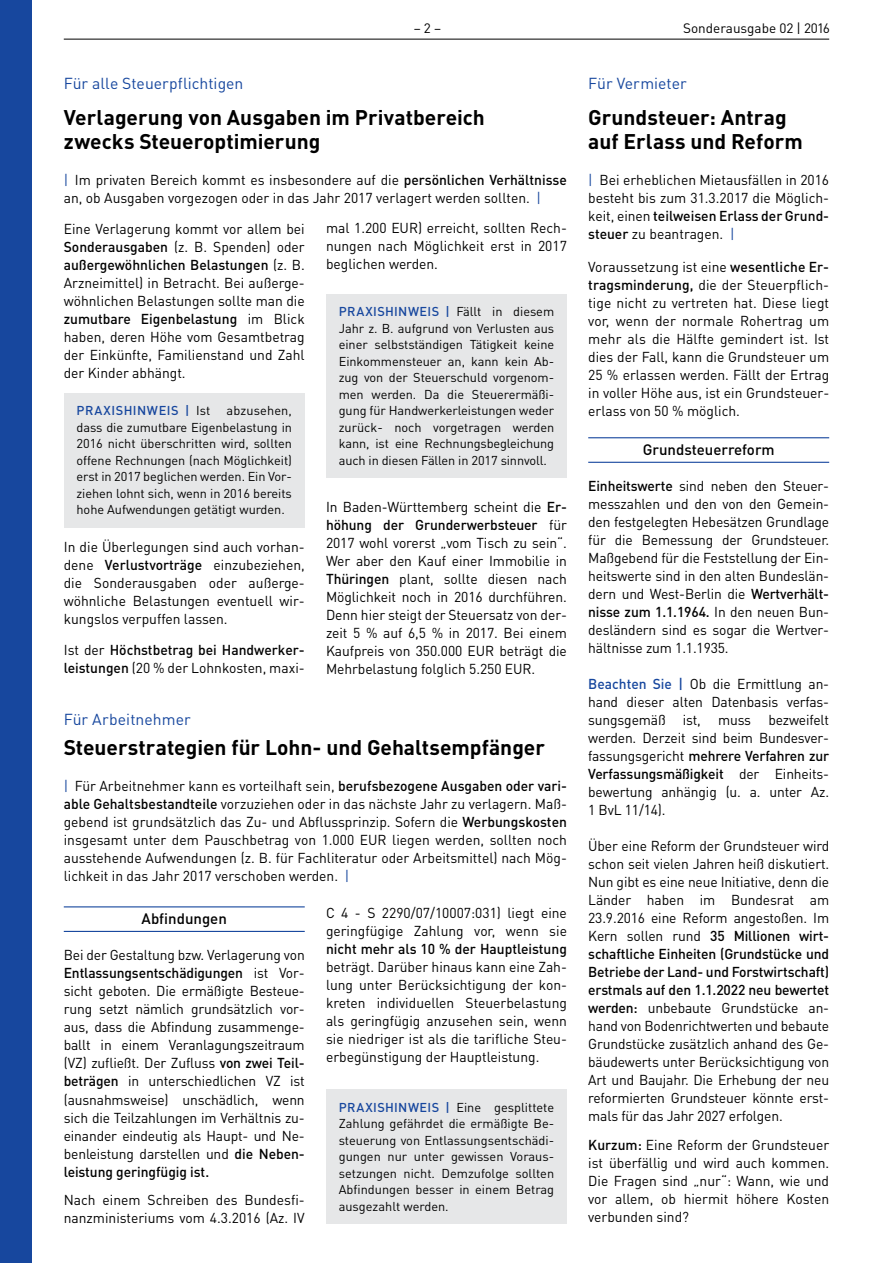
<style>
.page{position:relative;width:893px;height:1263px;background:#fff}
.page>*{position:absolute;margin:0;border:0;box-sizing:border-box;transform-origin:0 0}
.t1{font:700 21px/24px "DIN Pro";color:#000}
.t2{font:15.75px "DIN Pro";color:#17479e}
.t3{font:500 15px "DIN Pro";color:#000}
.t4{font:14.25px/18px "DIN Pro";color:#000;text-align:justify}
.t5{font:500 14.25px/18px "DIN Pro";color:#000}
.t6{font:13.5px "DIN Pro";color:#000}
.t7{font:12.75px/16.5px "DIN Pro";letter-spacing:-.005em;color:#000;text-align:justify}
.t8{font:500 12.75px "DIN Pro";letter-spacing:.04em;color:#17479e}
.s1{color:#17479e}
.s2{font-weight:500}
.s3{font-weight:400;color:#000}
.s4{font-weight:500;color:#17479e}
.s5{font-weight:400}
</style>
<div class="page">
<hr style="left:64px;top:39px;width:765px;height:1px;background:#000">
<hr style="left:588px;top:437px;width:241px;height:1px;background:#17479e">
<hr style="left:588px;top:462px;width:241px;height:1px;background:#17479e">
<div style="left:64px;top:393px;width:241px;height:134px;background:#e6e7e8"></div>
<div style="left:326px;top:294px;width:241px;height:184px;background:#e6e7e8"></div>
<hr style="left:64px;top:906px;width:241px;height:1px;background:#17479e">
<hr style="left:64px;top:931px;width:241px;height:1px;background:#17479e">
<div style="left:326px;top:1089px;width:241px;height:135px;background:#e6e7e8"></div>
<div style="left:0;top:0;width:32px;height:1263px;background:#17479e"></div>
<p class="t6" style="left:414px;top:19px;width:29px">– 2 –</p>
<p class="t6" style="left:683px;top:19px;width:148px">Sonderausgabe 02 | 2016</p>
<p class="t2" style="left:64px;top:73px;width:181px">Für alle Steuerpflichtigen</p>
<h1 class="t1" style="left:64px;top:105px;width:423px">Verlagerung von Ausgaben im Privatbereich zwecks Steueroptimierung</h1>
<p class="t4" style="left:64px;top:171px;width:505px"><span class="s1">|</span> Im privaten Bereich kommt es insbesondere auf die <span class="s2">persönlichen Verhältnisse </span>an, ob Ausgaben vorgezogen oder in das Jahr 2017 verlagert werden sollten. <span class="s1">|</span></p>
<p class="t4" style="left:64px;top:219px;width:242px">Eine Verlagerung kommt vor allem bei <span class="s2">Sonderausgaben</span> (z. B. Spenden) oder <span class="s2">außergewöhnlichen Belastungen</span> (z. B.<br>Arzneimittel) in Betracht. Bei außerge&shy;wöhnlichen Belastungen sollte man die <span class="s2">zumutbare Eigenbelastung</span> im Blick haben, deren Höhe vom Gesamtbetrag der Einkünfte, Familienstand und Zahl der Kinder abhängt.</p>
<p class="t8" style="left:77px;top:402px;width:135px">PRAXISHINWEIS | <span class="s3">Ist</span></p>
<p class="t4" style="left:326px;top:218px;width:242px">mal 1.200 EUR) erreicht, sollten Rech&shy;nungen nach Möglichkeit erst in 2017 beglichen werden.</p>
<p class="t7" style="left:339px;top:303px;width:217px"><span class="s4">PRAXISHINWEIS |</span> Fällt in diesem Jahr z. B. aufgrund von Verlusten aus einer selbstständigen Tätigkeit keine Einkommensteuer an, kann kein Ab&shy;zug von der Steuerschuld vorgenom&shy;men werden. Da die Steuerermäßi&shy;gung für Handwerkerleistungen weder zurück- noch vorgetragen werden kann, ist eine Rechnungsbegleichung auch in diesen Fällen in 2017 sinnvoll.</p>
<p class="t4" style="left:326px;top:497px;width:242px">In Baden-Württemberg scheint die <span class="s2">Er&shy;höhung der Grunderwerbsteuer</span> für 2017 wohl vorerst „vom Tisch zu sein“.<br>Wer aber den Kauf einer Immobilie in <span class="s2">Thüringen</span> plant, sollte diesen nach Möglichkeit noch in 2016 durchführen.<br>Denn hier steigt der Steuersatz von der&shy;zeit 5 % auf 6,5 % in 2017. Bei einem Kaufpreis von 350.000 EUR beträgt die Mehrbelastung folglich 5.250 EUR.</p>
<p class="t7" style="left:77px;top:402px;width:217px;text-indent:150px">abzusehen, dass die zumutbare Eigenbelastung in 2016 nicht überschritten wird, sollten offene Rechnungen (nach Möglichkeit) erst in 2017 beglichen werden. Ein Vor&shy;ziehen lohnt sich, wenn in 2016 bereits hohe Aufwendungen getätigt wurden.</p>
<p class="t4" style="left:64px;top:537px;width:242px">In die Überlegungen sind auch vorhan&shy;dene <span class="s2">Verlustvorträge</span> einzubeziehen, die Sonderausgaben oder außerge&shy;wöhnliche Belastungen eventuell wir&shy;kungslos verpuffen lassen.</p>
<p class="t5" style="left:64px;top:640px;width:242px"><span class="s5">Ist der</span> Höchstbetrag bei Handwerker&shy;leistungen <span class="s5">(20 % der Lohnkosten, maxi-</span></p>
<p class="t2" style="left:64px;top:709px;width:128px">Für Arbeitnehmer</p>
<h1 class="t1" style="left:64px;top:735px;width:483px">Steuerstrategien für Lohn- und Gehaltsempfänger</h1>
<p class="t4" style="left:64px;top:777px;width:505px"><span class="s1">|</span> Für Arbeitnehmer kann es vorteilhaft sein, <span class="s2">berufsbezogene Ausgaben oder vari&shy;able Gehaltsbestandteile</span> vorzuziehen oder in das nächste Jahr zu verlagern. Maß&shy;gebend ist grundsätzlich das Zu- und Abflussprinzip. Sofern die <span class="s2">Werbungskosten </span>insgesamt unter dem Pauschbetrag von 1.000 EUR liegen werden, sollten noch ausstehende Aufwendungen (z. B. für Fachliteratur oder Arbeitsmittel) nach Mög&shy;lichkeit in das Jahr 2017 verschoben werden. <span class="s1">|</span></p>
<p class="t3" style="left:142px;top:909px;width:87px">Abfindungen</p>
<p class="t4" style="left:64px;top:946px;width:242px">Bei der Gestaltung bzw. Verlagerung von <span class="s2">Entlassungsentschädigungen</span> ist Vor&shy;sicht geboten. Die ermäßigte Besteue&shy;rung setzt nämlich grundsätzlich vor&shy;aus, dass die Abfindung zusammenge&shy;ballt in einem Veranlagungszeitraum (VZ) zufließt. Der Zufluss <span class="s2">von zwei Teil&shy;beträgen</span> in unterschiedlichen VZ ist (ausnahmsweise) unschädlich, wenn sich die Teilzahlungen im Verhältnis zu&shy;einander eindeutig als Haupt- und Ne&shy;benleistung darstellen und <span class="s2">die Neben&shy;leistung geringfügig ist.</span></p>
<p class="t4" style="left:64px;top:1190px;width:242px">Nach einem Schreiben des Bundesfi&shy;nanzministeriums vom 4.3.2016 (Az. IV</p>
<p class="t4" style="left:326px;top:903px;width:242px">C 4 - S 2290/07/10007:031) liegt eine geringfügige Zahlung vor, wenn sie</p>
<p class="t5" style="left:326px;top:939px;width:242px">nicht mehr als 10 % der Hauptleistung</p>
<p class="t4" style="left:326px;top:957px;width:242px">beträgt. Darüber hinaus kann eine Zah&shy;lung unter Berücksichtigung der kon&shy;kreten individuellen Steuerbelastung als geringfügig anzusehen sein, wenn sie niedriger ist als die tarifliche Steu&shy;erbegünstigung der Hauptleistung.</p>
<p class="t7" style="left:339px;top:1098px;width:217px"><span class="s4">PRAXISHINWEIS |</span> Eine gesplittete Zahlung gefährdet die ermäßigte Be&shy;steuerung von Entlassungsentschädi&shy;gungen nur unter gewissen Voraus&shy;setzungen nicht. Demzufolge sollten Abfindungen besser in einem Betrag ausgezahlt werden.</p>
<p class="t2" style="left:588px;top:73px;width:100px">Für Vermieter</p>
<h1 class="t1" style="left:588px;top:105px;width:216px">Grundsteuer: Antrag auf Erlass und Reform</h1>
<p class="t4" style="left:588px;top:171px;width:242px"><span class="s1">|</span> Bei erheblichen Mietausfällen in 2016 besteht bis zum 31.3.2017 die Möglich&shy;keit, einen <span class="s2">teilweisen Erlass der Grund&shy;steuer</span> zu beantragen. <span class="s1">|</span></p>
<p class="t4" style="left:588px;top:258px;width:242px;text-align:left">Voraussetzung ist eine <span class="s2">wesentliche Er&shy;tragsminderung,</span> die der Steuerpflich&shy;tige nicht zu vertreten hat. Diese liegt vor, wenn der normale Rohertrag um mehr als die Hälfte gemindert ist. Ist dies der Fall, kann die Grundsteuer um 25 % erlassen werden. Fällt der Ertrag in voller Höhe aus, ist ein Grundsteuer&shy;erlass von 50 % möglich.</p>
<p class="t3" style="left:643px;top:440px;width:134px">Grundsteuerreform</p>
<p class="t4" style="left:588px;top:477px;width:242px"><span class="s2">Einheitswerte</span> sind neben den Steuer&shy;messzahlen und den von den Gemein&shy;den festgelegten Hebesätzen Grundlage für die Bemessung der Grundsteuer.<br>Maßgebend für die Feststellung der Ein&shy;heitswerte sind in den alten Bundeslän&shy;dern und West-Berlin die <span class="s2">Wertverhält&shy;nisse zum 1.1.1964.</span> In den neuen Bun&shy;desländern sind es sogar die Wertver&shy;hältnisse zum 1.1.1935.</p>
<p class="t4" style="left:588px;top:675px;width:242px;text-align:left"><span class="s4">Beachten Sie |</span> Ob die Ermittlung an&shy;hand dieser alten Datenbasis verfas&shy;sungsgemäß ist, muss bezweifelt werden. Derzeit sind beim Bundesver&shy;fassungsgericht <span class="s2">mehrere Verfahren zur Verfassungsmäßigkeit</span> der Einheits&shy;bewertung anhängig (u. a. unter Az.<br>1 BvL 11/14).</p>
<p class="t4" style="left:588px;top:837px;width:242px">Über eine Reform der Grundsteuer wird schon seit vielen Jahren heiß diskutiert.<br>Nun gibt es eine neue Initiative, denn die Länder haben im Bundesrat am 23.9.2016 eine Reform angestoßen. Im Kern sollen rund <span class="s2">35 Millionen wirt&shy;schaftliche Einheiten (Grundstücke und Betriebe der Land- und Forstwirtschaft) erstmals auf den 1.1.2022 neu bewertet werden:</span> unbebaute Grundstücke an&shy;hand von Bodenrichtwerten und bebaute Grundstücke zusätzlich anhand des Ge&shy;bäudewerts unter Berücksichtigung von Art und Baujahr. Die Erhebung der neu reformierten Grundsteuer könnte erst&shy;mals für das Jahr 2027 erfolgen.</p>
<p class="t4" style="left:588px;top:1135px;width:242px"><span class="s2">Kurzum:</span> Eine Reform der Grundsteuer ist überfällig und wird auch kommen.<br>Die Fragen sind „nur“: Wann, wie und vor allem, ob hiermit höhere Kosten verbunden sind?</p>
</div>
